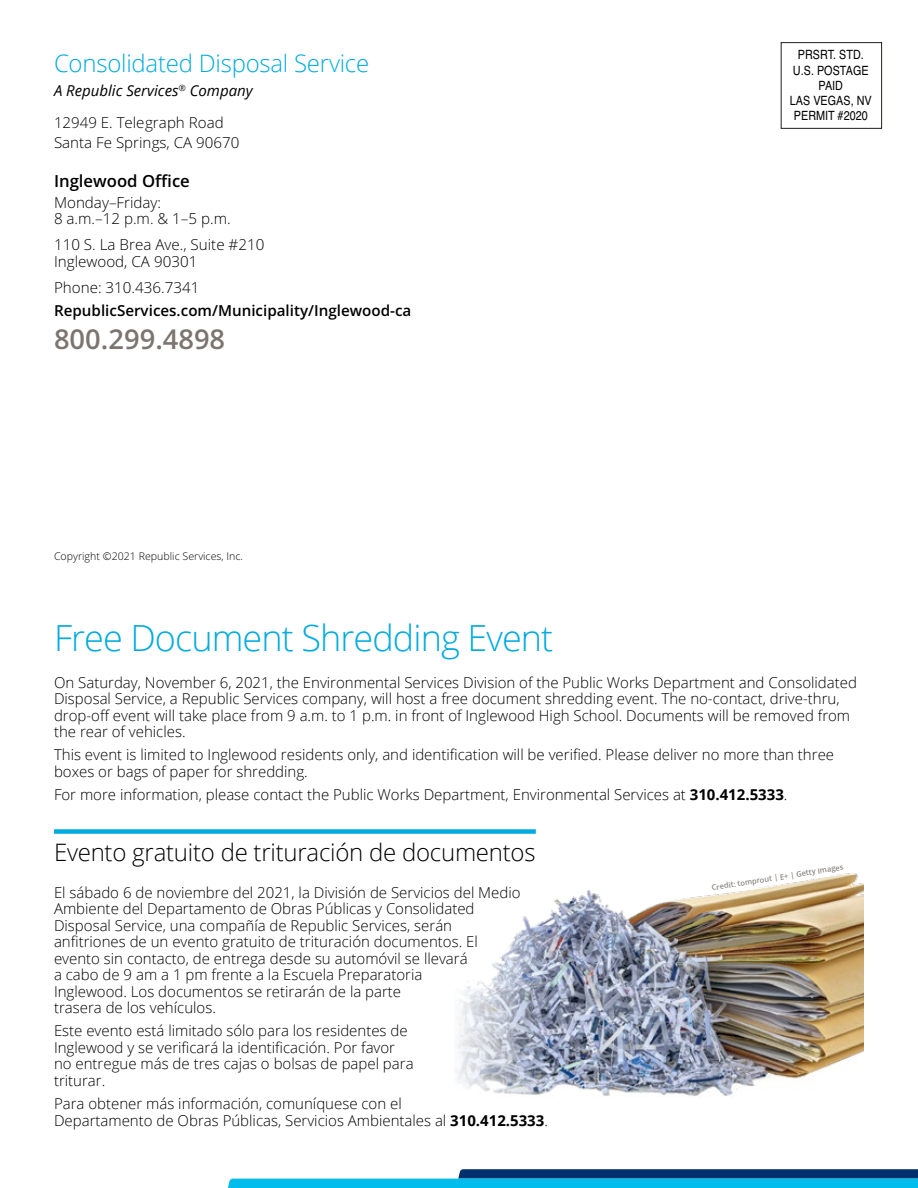
<style>
.page{position:relative;width:918px;height:1188px;background:#fff}
.page>*{position:absolute;margin:0;border:0;box-sizing:border-box;transform-origin:0 0}
.t1{font:300 36px "Open Sans";letter-spacing:-.025em;color:#00abdf}
.t2{font:600 27.3px "Open Sans";color:#7c756f}
.t3{font:300 24px "Open Sans";letter-spacing:-.01em;color:#000}
.t4{font:300 24px "Open Sans";letter-spacing:-.01em;color:#00abdf}
.t5{font:600 16.65px "Open Sans";color:#000}
.t6{font:300 15.15px/16.6px "Open Sans";color:#000}
.t7{font:600 15.15px "Open Sans";color:#000}
.t8{font:300 15px/16.5px "Open Sans";color:#000}
.t9{font:italic 15px "Open Sans";color:#000}
.t10{font:12.75px/15.3px "Helvetica";color:#000;text-align:center;scale:.85 1}
.t11{font:300 10.65px "Open Sans";color:#000}
.t12{font:600 7.5px "Open Sans";color:#8c8682}
.s1{font-weight:700}
</style>
<div class="page">
<svg style="left:228px;top:1169px;width:690px;height:19px"></svg>
<div style="left:781px;top:42px;width:101px;height:87px;border:1px solid #1d201b"></div>
<div style="left:54px;top:829px;width:482px;height:5px;background:#00abdf"></div>
<img style="left:455px;top:873px;width:409px;height:223px">
<h3 class="t4" style="left:54px;top:47px;width:317px">Consolidated Disposal Service</h3>
<p class="t9" style="left:54px;top:81px;width:200px">A Republic Services<sup>®</sup> Company</p>
<p class="t6" style="left:54px;top:113px;width:187px;line-height:19.4px">12949 E. Telegraph Road<br>Santa Fe Springs, CA 90670</p>
<p class="t5" style="left:54px;top:170px;width:137px">Inglewood Office</p>
<p class="t6" style="left:54px;top:193px;width:178px">Monday–Friday:<br>8 a.m.–12 p.m. &amp; 1–5 p.m.</p>
<p class="t6" style="left:54px;top:236px;width:212px">110 S. La Brea Ave., Suite #210<br>Inglewood, CA 90301</p>
<p class="t6" style="left:54px;top:278px;width:147px">Phone: 310.436.7341</p>
<p class="t7" style="left:54px;top:301px;width:359px">RepublicServices.com/Municipality/Inglewood-ca</p>
<h2 class="t2" style="left:54px;top:321px;width:173px">800.299.4898</h2>
<p class="t11" style="left:54px;top:549px;width:191px">Copyright ©2021 Republic Services, Inc.</p>
<p class="t10" style="left:790px;top:47px;width:98px">PRSRT. STD.<br>U.S. POSTAGE<br>PAID<br>LAS VEGAS, NV<br>PERMIT #2020</p>
<h1 class="t1" style="left:54px;top:613px;width:501px">Free Document Shredding Event</h1>
<p class="t8" style="left:54px;top:673px;width:805px">On Saturday, November 6, 2021, the Environmental Services Division of the Public Works Department and Consolidated Disposal Service, a Republic Services company, will host a free document shredding event. The no-contact, drive-thru, drop-off event will take place from 9 a.m. to 1 p.m. in front of Inglewood High School. Documents will be removed from the rear of vehicles.</p>
<p class="t8" style="left:54px;top:746px;width:782px">This event is limited to Inglewood residents only, and identification will be verified. Please deliver no more than three boxes or bags of paper for shredding.</p>
<p class="t8" style="left:54px;top:786px;width:735px">For more information, please contact the Public Works Department, Environmental Services at <span class="s1">310.412.5333</span>.</p>
<h3 class="t3" style="left:54px;top:836px;width:483px">Evento gratuito de trituración de documentos</h3>
<p class="t8" style="left:54px;top:883px;width:468px">El sábado 6 de noviembre del 2021, la División de Servicios del Medio Ambiente del Departamento de Obras Públicas y Consolidated Disposal Service, una compañía de Republic Services, serán anfitriones de un evento gratuito de trituración documentos. El evento sin contacto, de entrega desde su automóvil se llevará<br>a cabo de 9 am a 1 pm frente a la Escuela Preparatoria<br>Inglewood. Los documentos se retirarán de la parte<br>trasera de los vehículos.</p>
<p class="t8" style="left:54px;top:1022px;width:361px">Este evento está limitado sólo para los residentes de Inglewood y se verificará la identificación. Por favor no entregue más de tres cajas o bolsas de papel para triturar.</p>
<p class="t8" style="left:54px;top:1095px;width:495px">Para obtener más información, comuníquese con el<br>Departamento de Obras Públicas, Servicios Ambientales al <span class="s1">310.412.5333</span>.</p>
<p class="t12" style="left:711px;top:883px;width:135px;rotate:-9deg">Credit: tomprout | E+ | Getty Images</p>
</div>
